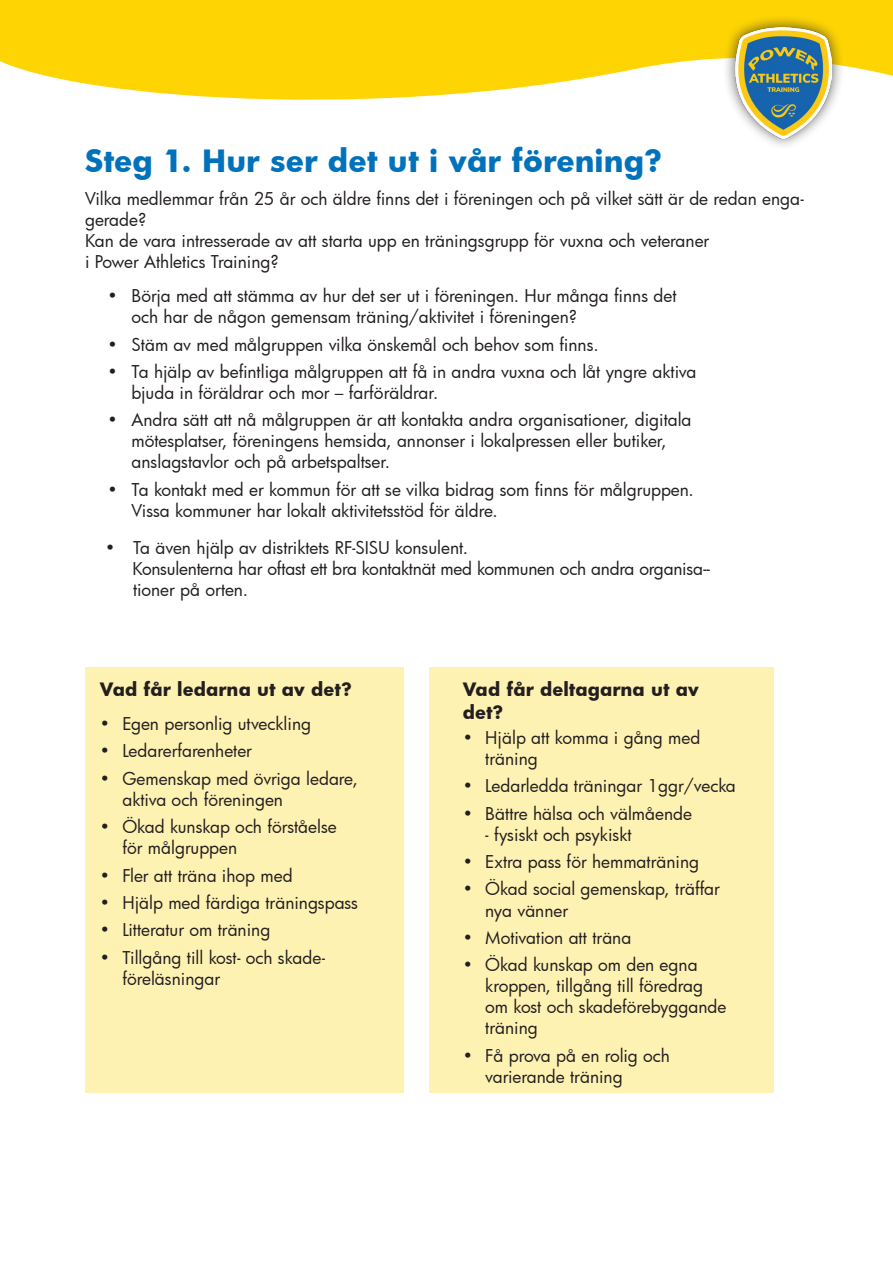
<style>
.page{position:relative;width:893px;height:1263px;background:#fff}
.page>*{position:absolute;margin:0;border:0;box-sizing:border-box;transform-origin:0 0}
.Styckeformat_1{font:700 30px "Futura";color:#0072bc}
.Styckeformat_3{font:700 18px/22.5px "Futura";color:#231f20}
.Brödtext{font:700 18px "Futura";color:#231f20}
.Brödtext_-_lista{font:17.25px/21px "Futura";color:#231f20}
.Brödtext-2{font:17.25px/21px "Futura";color:#231f20}
</style>
<div class="page">
<div style="left:429px;top:667px;width:345px;height:425px;background:#fef2b3"></div>
<div style="left:85px;top:667px;width:319px;height:425px;background:#fef2b3"></div>
<svg style="left:0;top:0;width:893px;height:100px;background:#fedb27"></svg>
<div style="left:723px;top:14px;width:122px;height:136px;background:#231f20;opacity:.75"></div>
<img style="left:735px;top:27px;width:97px;height:112px">
<p class="Styckeformat_1" style="left:85px;top:139px;width:578px">Steg 1. Hur ser det ut i vår förening?</p>
<p class="Brödtext-2" style="left:85px;top:188px;width:720px">Vilka medlemmar från 25 år och äldre finns det i föreningen och på vilket sätt är de redan enga&shy;gerade?<br>Kan de vara intresserade av att starta upp en träningsgrupp för vuxna och veteraner<br>i Power Athletics Training?</p>
<p class="Brödtext_-_lista" style="left:132px;top:285px;width:546px;text-indent:-24px">• Börja med att stämma av hur det ser ut i föreningen. Hur många finns det och har de någon gemensam träning/aktivitet i föreningen?</p>
<p class="Brödtext_-_lista" style="left:108px;top:333px;width:493px">• Stäm av med målgruppen vilka önskemål och behov som finns.</p>
<p class="Brödtext_-_lista" style="left:132px;top:361px;width:566px;text-indent:-24px">• Ta hjälp av befintliga målgruppen att få in andra vuxna och låt yngre aktiva bjuda in föräldrar och mor – farföräldrar.</p>
<p class="Brödtext_-_lista" style="left:132px;top:409px;width:561px;text-indent:-24px">• Andra sätt att nå målgruppen är att kontakta andra organisationer, digitala mötesplatser, föreningens hemsida, annonser i lokalpressen eller butiker, anslagstavlor och på arbetspaltser.</p>
<p class="Brödtext_-_lista" style="left:132px;top:478px;width:564px;text-indent:-24px">• Ta kontakt med er kommun för att se vilka bidrag som finns för målgruppen.<br>Vissa kommuner har lokalt aktivitetsstöd för äldre.</p>
<p class="Brödtext_-_lista" style="left:133px;top:537px;width:579px;text-indent:-27px">• Ta även hjälp av distriktets RF-SISU konsulent.<br>Konsulenterna har oftast ett bra kontaktnät med kommunen och andra organisa-- tioner på orten.</p>
<p class="Brödtext" style="left:100px;top:677px;width:253px">Vad får ledarna ut av det?</p>
<p class="Brödtext_-_lista" style="left:100px;top:713px;width:213px">• Egen personlig utveckling</p>
<p class="Brödtext_-_lista" style="left:100px;top:740px;width:154px">• Ledarerfarenheter</p>
<p class="Brödtext_-_lista" style="left:122px;top:767px;width:237px;text-indent:-22px">• Gemenskap med övriga ledare, aktiva och föreningen</p>
<p class="Brödtext_-_lista" style="left:122px;top:816px;width:216px;text-indent:-22px">• Ökad kunskap och förståelse för målgruppen</p>
<p class="Brödtext_-_lista" style="left:100px;top:864px;width:194px">• Fler att träna ihop med</p>
<p class="Brödtext_-_lista" style="left:100px;top:892px;width:260px">• Hjälp med färdiga träningspass</p>
<p class="Brödtext_-_lista" style="left:100px;top:919px;width:172px">• Litteratur om träning</p>
<p class="Brödtext_-_lista" style="left:122px;top:946px;width:205px;text-indent:-22px">• Tillgång till kost- och skade&shy;föreläsningar</p>
<p class="Styckeformat_3" style="left:463px;top:678px;width:238px">Vad får deltagarna ut av det?</p>
<p class="Brödtext_-_lista" style="left:485px;top:727px;width:216px;text-indent:-22px">• Hjälp att komma i gång med träning</p>
<p class="Brödtext_-_lista" style="left:463px;top:775px;width:275px">• Ledarledda träningar 1ggr/vecka</p>
<p class="Brödtext_-_lista" style="left:463px;top:802px;width:231px">• Bättre hälsa och välmående</p>
<p class="Brödtext_-_lista" style="left:485px;top:823px;width:148px">- fysiskt och psykiskt</p>
<p class="Brödtext_-_lista" style="left:463px;top:851px;width:238px">• Extra pass för hemmaträning</p>
<p class="Brödtext_-_lista" style="left:485px;top:878px;width:236px;text-indent:-22px">• Ökad social gemenskap, träffar nya vänner</p>
<p class="Brödtext_-_lista" style="left:463px;top:927px;width:170px">• Motivation att träna</p>
<p class="Brödtext_-_lista" style="left:485px;top:954px;width:243px;text-indent:-22px">• Ökad kunskap om den egna kroppen, tillgång till föredrag om kost och skadeförebyggande träning</p>
<p class="Brödtext_-_lista" style="left:485px;top:1044px;width:186px;text-indent:-22px">• Få prova på en rolig och varierande träning</p>
</div>
